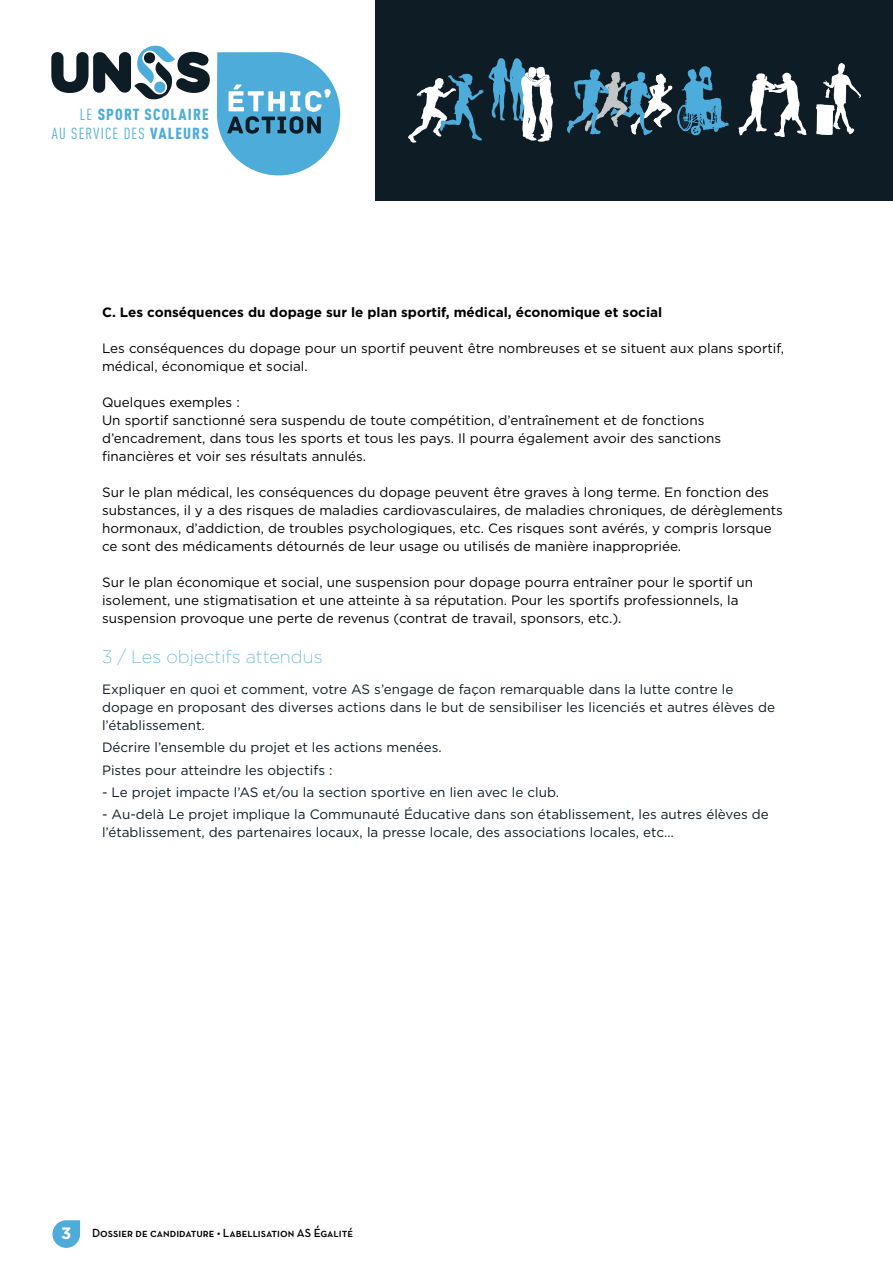
<style>
.page{position:relative;width:893px;height:1263px;background:#fff}
.page>*{position:absolute;margin:0;border:0;box-sizing:border-box;transform-origin:0 0}
.t1{font:200 18px "Gotham";color:#4dacda}
.t2{font:700 16.5px "Gotham";color:#fff}
.t3{font:900 15.9px/19px "DIN Cond";letter-spacing:.075em;color:#4dacda;text-align:right}
.t4{font:13.5px/18px "Gotham";color:#000}
.t5{font:13.5px/18px "Gotham";color:#0e1c25}
.t6{font:700 13.5px "Gotham";color:#000}
.t7{font:12px "Neutra Text Demi SC";color:#000}
.s1{font-weight:400}
</style>
<div class="page">
<div style="left:52px;top:1220px;width:28px;height:28px;background:#4dacda;border-radius:14px"></div>
<div style="left:376px;top:0;width:517px;height:201px;background:#0e1c25"></div>
<svg style="left:51px;top:45px;width:159px;height:55px"></svg>
<svg style="left:217px;top:52px;width:123px;height:124px"></svg>
<svg style="left:408px;top:58px;width:145px;height:85px"></svg>
<svg style="left:567px;top:69px;width:105px;height:66px"></svg>
<svg style="left:739px;top:72px;width:67px;height:65px"></svg>
<img style="left:816px;top:63px;width:45px;height:71px">
<img style="left:677px;top:66px;width:52px;height:70px">
<p class="t3" style="left:52px;top:105px;width:158px"><span class="s1">LE</span> SPORT SCOLAIRE<br><span class="s1">AU SERVICE DES</span> VALEURS</p>
<p class="t6" style="left:102px;top:304px;width:562px">C. Les conséquences du dopage sur le plan sportif, médical, économique et social</p>
<p class="t4" style="left:102px;top:339px;width:684px">Les conséquences du dopage pour un sportif peuvent être nombreuses et se situent aux plans sportif, médical, économique et social.</p>
<p class="t4" style="left:102px;top:393px;width:621px">Quelques exemples :<br>Un sportif sanctionné sera suspendu de toute compétition, d’entraînement et de fonctions d’encadrement, dans tous les sports et tous les pays. Il pourra également avoir des sanctions financières et voir ses résultats annulés.</p>
<p class="t4" style="left:102px;top:483px;width:682px">Sur le plan médical, les conséquences du dopage peuvent être graves à long terme. En fonction des substances, il y a des risques de maladies cardiovasculaires, de maladies chroniques, de dérèglements hormonaux, d’addiction, de troubles psychologiques, etc. Ces risques sont avérés, y compris lorsque ce sont des médicaments détournés de leur usage ou utilisés de manière inappropriée.</p>
<p class="t4" style="left:102px;top:573px;width:652px">Sur le plan économique et social, une suspension pour dopage pourra entraîner pour le sportif un isolement, une stigmatisation et une atteinte à sa réputation. Pour les sportifs professionnels, la suspension provoque une perte de revenus (contrat de travail, sponsors, etc.).</p>
<h1 class="t1" style="left:102px;top:647px;width:222px">3 / Les objectifs attendus</h1>
<p class="t5" style="left:102px;top:680px;width:674px">Expliquer en quoi et comment, votre AS s’engage de façon remarquable dans la lutte contre le dopage en proposant des diverses actions dans le but de sensibiliser les licenciés et autres élèves de l’établissement.</p>
<p class="t5" style="left:102px;top:736px;width:341px;line-height:22.2px">Décrire l’ensemble du projet et les actions menées.<br>Pistes pour atteindre les objectifs :</p>
<p class="t5" style="left:102px;top:783px;width:459px">- Le projet impacte l’AS et/ou la section sportive en lien avec le club.</p>
<p class="t5" style="left:102px;top:805px;width:668px">- Au-delà Le projet implique la Communauté Éducative dans son établissement, les autres élèves de l’établissement, des partenaires locaux, la presse locale, des associations locales, etc…</p>
<p class="t2" style="left:61px;top:1223px;width:12px">3</p>
<p class="t7" style="left:92px;top:1225px;width:262px">Dossier de candidature • Labellisation AS Égalité</p>
</div>
